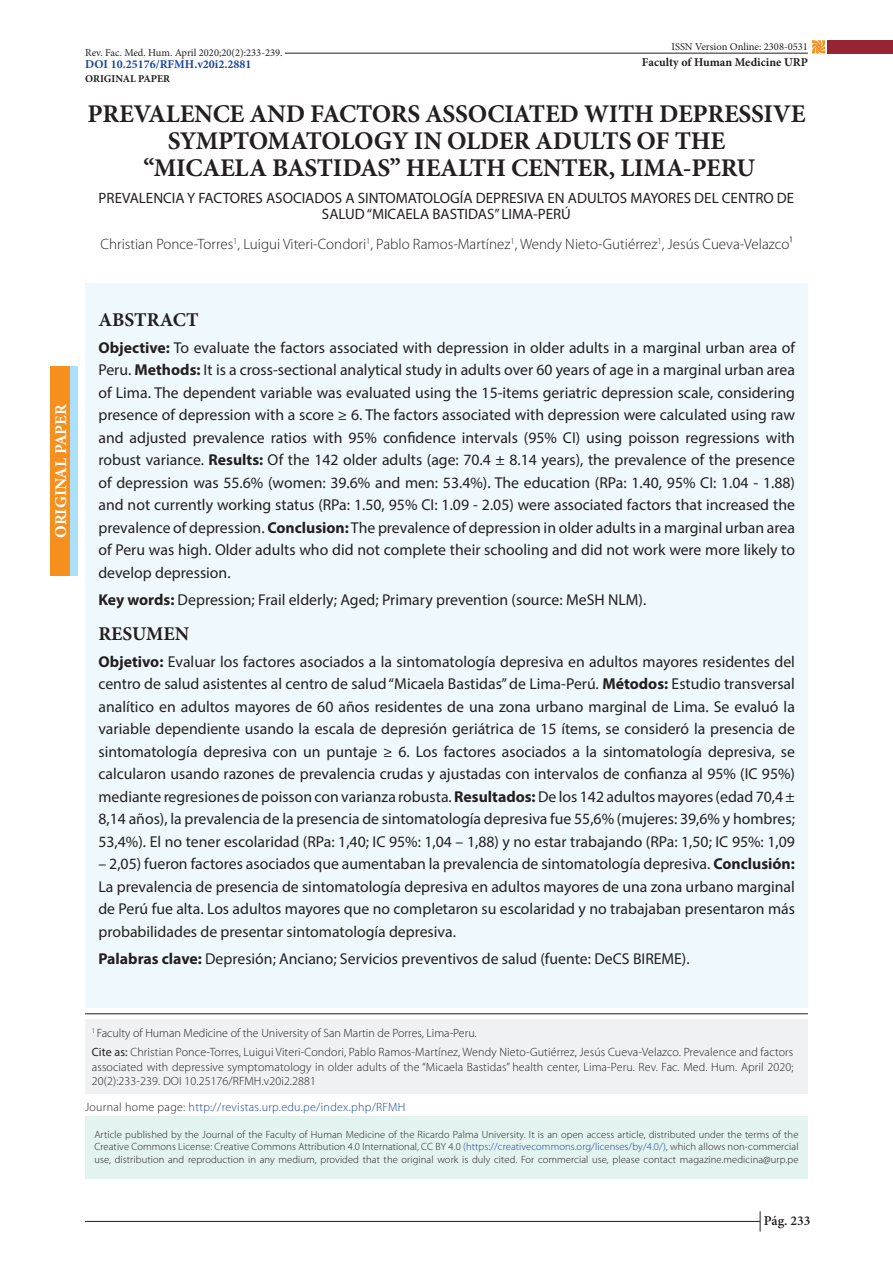
<style>
.page{position:relative;width:893px;height:1263px;background:#fff}
.page>*{position:absolute;margin:0;border:0;box-sizing:border-box;transform-origin:0 0}
.t1{font:700 25.5px/27px "Minion Pro";letter-spacing:-.01em;color:#231f20;text-align:center}
.t2{font:700 19.5px "Minion Pro";color:#231f20}
.t3{font:700 16.5px "Minion Pro";color:#fff}
.t4{font:15.75px/22.5px "Myriad Pro";color:#231f20;text-align:justify}
.t5{font:15px/16.5px "Myriad Pro";color:#231f20;text-align:center}
.t6{font:300 15px "Myriad Pro";color:#231f20}
.t7{font:600 13.5px "Minion Pro";color:#231f20}
.t8{font:300 12px/14.4px "Myriad Pro";color:#231f20;text-align:justify}
.t9{font:300 12px "Myriad Pro";letter-spacing:.025em;color:#154398}
.t10{font:700 12px "Minion Pro";color:#18469d}
.t11{font:700 12px "Minion Pro";color:#231f20}
.t12{font:300 10.5px/12.6px "Myriad Pro";letter-spacing:.01em;color:#231f20;text-align:justify}
.t13{font:10.5px "Minion Pro";color:#231f20}
.t14{font:700 10.5px "Minion Pro";color:#231f20}
.s1{font-weight:700}
.s2{font-weight:400}
.s3{color:#231f20}
.s4{color:#154398}
</style>
<div class="page">
<div style="left:55px;top:366px;width:23px;height:209px;background:#aae0f9"></div>
<svg style="left:760px;top:1211px;width:1px;height:20px"></svg>
<hr style="left:85px;top:1221px;width:675px;height:1px;background:#231f20">
<div style="left:85px;top:283px;width:723px;height:724px;background:#eef8fd"></div>
<hr style="left:85px;top:1013px;width:723px;height:1px;background:#231f20">
<div style="left:828px;top:40px;width:65px;height:14px;background:#962435"></div>
<svg style="left:812px;top:40px;width:14px;height:14px"></svg>
<div style="left:85px;top:1019px;width:723px;height:75px;background:#f0f1f2"></div>
<hr style="left:285px;top:53px;width:523px;height:1px;background:#231f20">
<div style="left:51px;top:366px;width:19px;height:209px;background:#f68f1e"></div>
<div style="left:85px;top:1116px;width:723px;height:63px;background:#e3f3f0"></div>
<p class="t13" style="left:85px;top:46px;width:199px">Rev. Fac. Med. Hum. April 2020;20(2):233-239.</p>
<p class="t10" style="left:85px;top:56px;width:168px">DOI 10.25176/RFMH.v20i2.2881</p>
<p class="t14" style="left:85px;top:71px;width:86px">ORIGINAL PAPER</p>
<p class="t13" style="left:671px;top:39px;width:138px">ISSN Version Online: 2308-0531</p>
<p class="t11" style="left:642px;top:53px;width:167px">Faculty of Human Medicine URP</p>
<p class="t1" style="left:88px;top:100px;width:719px">PREVALENCE AND FACTORS ASSOCIATED WITH DEPRESSIVE<br>SYMPTOMATOLOGY IN OLDER ADULTS OF THE</p>
<p class="t1" style="left:143px;top:154px;width:613px">“MICAELA BASTIDAS” HEALTH CENTER, LIMA-PERU</p>
<p class="t5" style="left:99px;top:189px;width:697px">PREVALENCIA Y FACTORES ASOCIADOS A SINTOMATOLOGÍA DEPRESIVA EN ADULTOS MAYORES DEL CENTRO DE<br>SALUD “MICAELA BASTIDAS” LIMA-PERÚ</p>
<p class="t6" style="left:101px;top:235px;width:693px">Christian Ponce-Torres<sup>1</sup>, Luigui Viteri-Condori<sup>1</sup>, Pablo Ramos-Martínez<sup>1</sup>, Wendy Nieto-Gutiérrez<sup>1</sup>, Jesús Cueva-Velazco1</p>
<p class="t3" style="left:49px;top:538px;width:135px;rotate:-90deg">ORIGINAL PAPER</p>
<p class="t2" style="left:98px;top:306px;width:102px">ABSTRACT</p>
<p class="t4" style="left:98px;top:336px;width:698px"><span class="s1">Objective:</span> To evaluate the factors associated with depression in older adults in a marginal urban area of Peru. <span class="s1">Methods:</span> It is a cross-sectional analytical study in adults over 60 years of age in a marginal urban area of Lima. The dependent variable was evaluated using the 15-items geriatric depression scale, considering presence of depression with a score ≥ 6. The factors associated with depression were calculated using raw and adjusted prevalence ratios with 95% confidence intervals (95% CI) using poisson regressions with robust variance. <span class="s1">Results:</span> Of the 142 older adults (age: 70.4 ± 8.14 years), the prevalence of the presence of depression was 55.6% (women: 39.6% and men: 53.4%). The education (RPa: 1.40, 95% CI: 1.04 - 1.88) and not currently working status (RPa: 1.50, 95% CI: 1.09 - 2.05) were associated factors that increased the prevalence of depression. <span class="s1">Conclusion:</span> The prevalence of depression in older adults in a marginal urban area of Peru was high. Older adults who did not complete their schooling and did not work were more likely to develop depression.</p>
<p class="t4" style="left:98px;top:588px;width:549px"><span class="s1">Key words:</span> Depression; Frail elderly; Aged; Primary prevention (source: MeSH NLM).</p>
<p class="t2" style="left:98px;top:620px;width:92px">RESUMEN</p>
<p class="t4" style="left:98px;top:650px;width:698px"><span class="s1">Objetivo:</span> Evaluar los factores asociados a la sintomatología depresiva en adultos mayores residentes del centro de salud asistentes al centro de salud “Micaela Bastidas” de Lima-Perú. <span class="s1">Métodos:</span> Estudio transversal analítico en adultos mayores de 60 años residentes de una zona urbano marginal de Lima. Se evaluó la variable dependiente usando la escala de depresión geriátrica de 15 ítems, se consideró la presencia de sintomatología depresiva con un puntaje ≥ 6. Los factores asociados a la sintomatología depresiva, se calcularon usando razones de prevalencia crudas y ajustadas con intervalos de confianza al 95% (IC 95%) mediante regresiones de poisson con varianza robusta. <span class="s1">Resultados:</span> De los 142 adultos mayores (edad 70,4 ± 8,14 años), la prevalencia de la presencia de sintomatología depresiva fue 55,6% (mujeres: 39,6% y hombres; 53,4%). El no tener escolaridad (RPa: 1,40; IC 95%: 1,04 – 1,88) y no estar trabajando (RPa: 1,50; IC 95%: 1,09</p>
<p class="t4" style="left:98px;top:852px;width:698px">– 2,05) fueron factores asociados que aumentaban la prevalencia de sintomatología depresiva. <span class="s1">Conclusión:<br></span>La prevalencia de presencia de sintomatología depresiva en adultos mayores de una zona urbano marginal de Perú fue alta. Los adultos mayores que no completaron su escolaridad y no trabajaban presentaron más probabilidades de presentar sintomatología depresiva.</p>
<p class="t4" style="left:98px;top:947px;width:593px"><span class="s1">Palabras clave:</span> Depresión; Anciano; Servicios preventivos de salud (fuente: DeCS BIREME).</p>
<p class="t8" style="left:92px;top:1026px;width:386px"><sup>1</sup> Faculty of Human Medicine of the University of San Martin de Porres, Lima-Peru.</p>
<p class="t8" style="left:92px;top:1045px;width:703px"><span class="s2">Cite as:</span> Christian Ponce-Torres, Luigui Viteri-Condori, Pablo Ramos-Martínez, Wendy Nieto-Gutiérrez, Jesús Cueva-Velazco. Prevalence and factors associated with depressive symptomatology in older adults of the “Micaela Bastidas” health center, Lima-Peru. Rev. Fac. Med. Hum. April 2020; 20(2):233-239. DOI 10.25176/RFMH.v20i2.2881</p>
<p class="t9" style="left:85px;top:1100px;width:322px"><span class="s3">Journal home page:</span> http://revistas.urp.edu.pe/index.php/RFMH</p>
<p class="t12" style="left:94px;top:1127px;width:706px">Article published by the Journal of the Faculty of Human Medicine of the Ricardo Palma University. It is an open access article, distributed under the terms of the Creative Commons License: Creative Commons Attribution 4.0 International, CC BY 4.0 <span class="s4">(https://creativecommons.org/licenses/by/4.0/)</span>, which allows non-commercial use, distribution and reproduction in any medium, provided that the original work is duly cited. For commercial use, please contact magazine.medicina@urp.pe</p>
<p class="t7" style="left:764px;top:1211px;width:48px">Pág. 233</p>
</div>
